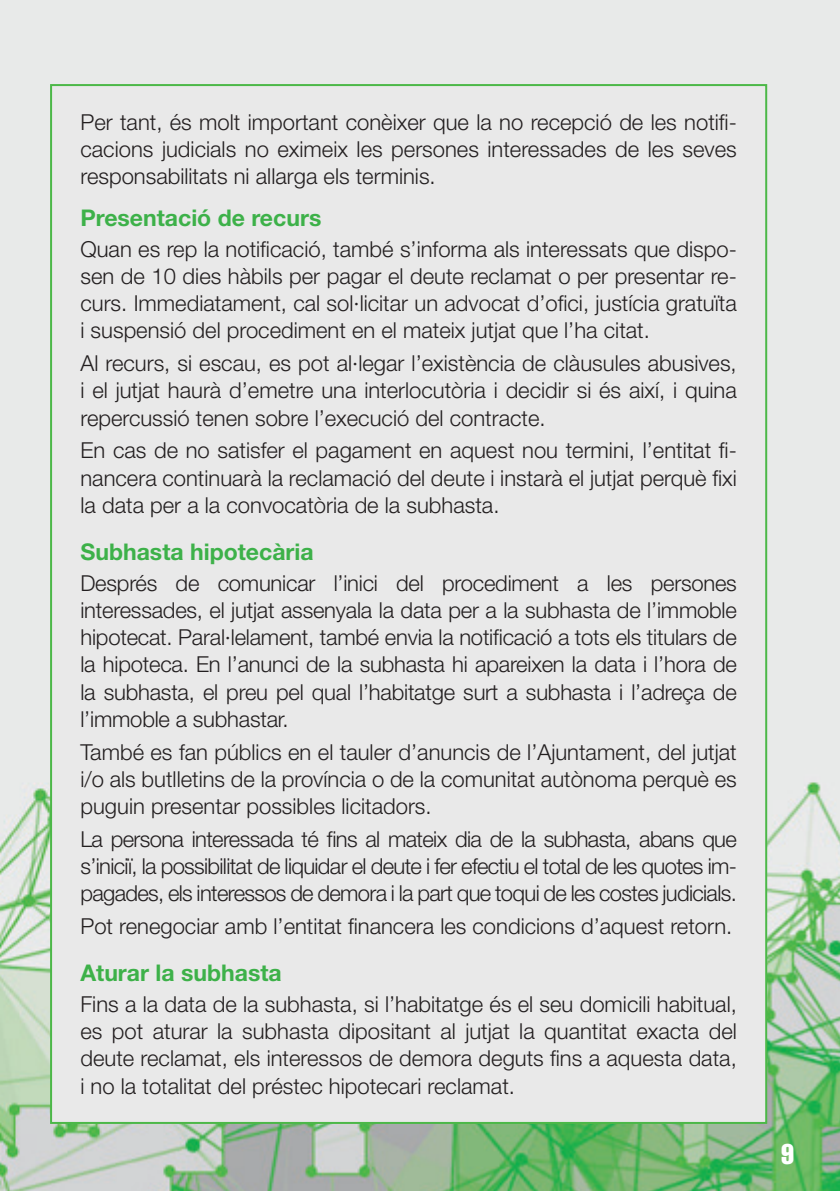
<style>
.page{position:relative;width:840px;height:1191px;background:#fff}
.page>*{position:absolute;margin:0;border:0;box-sizing:border-box;transform-origin:0 0}
.t1{font:28px "Helvetica LT Std Comp";color:#fff}
.t2{font:700 23px "Helvetica Neue LT Std";color:#3db149}
.t3{font:300 22px/27.2px "Helvetica Neue LT Std";color:#231f20;text-align:justify}
</style>
<div class="page">
<img style="left:0;top:0;width:839px;height:1191px">
<div style="left:51px;top:85px;width:714px;height:1038px;background:#e9e9e9"></div>
<p class="t3" style="left:80px;top:108px;width:657px">Per tant, és molt important conèixer que la no recepció de les notifi&shy;cacions judicials no eximeix les persones interessades de les seves responsabilitats ni allarga els terminis.</p>
<p class="t2" style="left:80px;top:204px;width:242px">Presentació de recurs</p>
<p class="t3" style="left:80px;top:235px;width:657px">Quan es rep la notificació, també s’informa als interessats que dispo&shy;sen de 10 dies hàbils per pagar el deute reclamat o per presentar re&shy;curs. Immediatament, cal sol·licitar un advocat d’ofici, justícia gratuïta i suspensió del procediment en el mateix jutjat que l’ha citat.</p>
<p class="t3" style="left:80px;top:349px;width:657px">Al recurs, si escau, es pot al·legar l’existència de clàusules abusives, i el jutjat haurà d’emetre una interlocutòria i decidir si és així, i quina repercussió tenen sobre l’execució del contracte.</p>
<p class="t3" style="left:80px;top:436px;width:657px">En cas de no satisfer el pagament en aquest nou termini, l’entitat fi&shy;nancera continuarà la reclamació del deute i instarà el jutjat perquè fixi la data per a la convocatòria de la subhasta.</p>
<p class="t2" style="left:80px;top:538px;width:234px">Subhasta hipotecària</p>
<p class="t3" style="left:80px;top:569px;width:657px">Després de comunicar l’inici del procediment a les persones interessades, el jutjat assenyala la data per a la subhasta de l’immoble hipotecat. Paral·lelament, també envia la notificació a tots els titulars de la hipoteca. En l’anunci de la subhasta hi apareixen la data i l’hora de la subhasta, el preu pel qual l’habitatge surt a subhasta i l’adreça de l’immoble a subhastar.</p>
<p class="t3" style="left:80px;top:737px;width:657px">També es fan públics en el tauler d’anuncis de l’Ajuntament, del jutjat i/o als butlletins de la província o de la comunitat autònoma perquè es puguin presentar possibles licitadors.</p>
<p class="t3" style="left:80px;top:825px;width:657px">La persona interessada té fins al mateix dia de la subhasta, abans que s’iniciï, la possibilitat de liquidar el deute i fer efectiu el total de les quotes im&shy;pagades, els interessos de demora i la part que toqui de les costes judicials.</p>
<p class="t3" style="left:80px;top:912px;width:653px">Pot renegociar amb l’entitat financera les condicions d’aquest retorn.</p>
<p class="t2" style="left:80px;top:958px;width:203px">Aturar la subhasta</p>
<p class="t3" style="left:80px;top:990px;width:657px">Fins a la data de la subhasta, si l’habitatge és el seu domicili habitual, es pot aturar la subhasta dipositant al jutjat la quantitat exacta del deute reclamat, els interessos de demora deguts fins a aquesta data, i no la totalitat del préstec hipotecari reclamat.</p>
<p class="t1" style="left:780px;top:1136px;width:14px">9</p>
</div>
